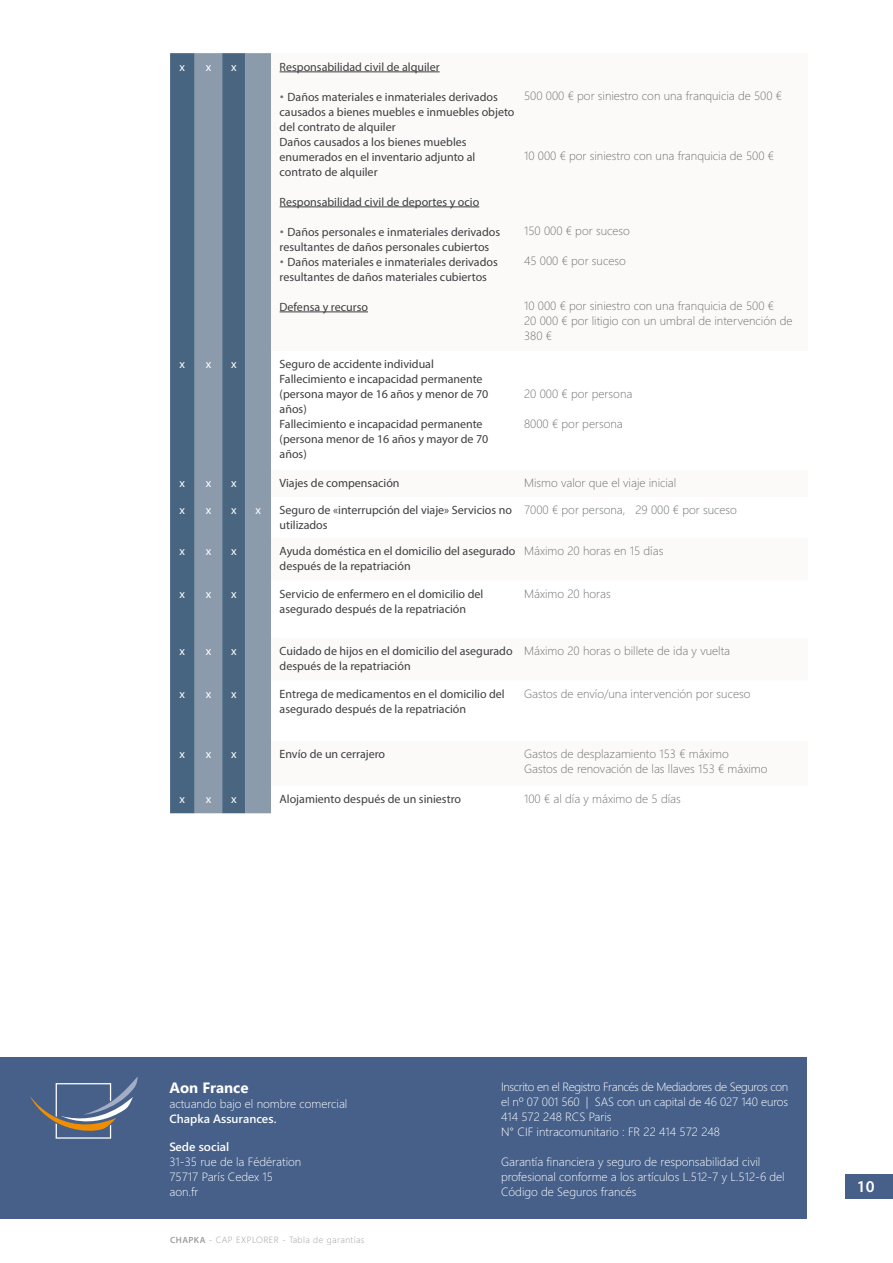
<style>
.page{position:relative;width:893px;height:1263px;background:#fff}
.page>*{position:absolute;margin:0;border:0;box-sizing:border-box;transform-origin:0 0}
.t1{font:600 16.5px "Myriad Pro";color:#fff}
.t2{font:700 15px "Segoe WP";color:#fff}
.t3{font:12px/15px "Myriad Pro";color:#3e3d40}
.t4{font:300 12px/15px "Segoe WP";color:#707172}
.t5{font:300 12px/15px "Segoe WP";color:#fff}
.t6{font:12px "Myriad Pro";color:#fff}
.t7{font:600 12px "Segoe WP";color:#fff}
.t8{font:300 9px "Segoe WP";letter-spacing:.05em;color:#9c9e9f}
.s1{font-family:"Segoe WP";font-weight:300;color:#707172}
.s2{font-family:"Myriad Pro";font-weight:600}
</style>
<div class="page">
<div style="left:845px;top:1174px;width:48px;height:24px;background:#46608a"></div>
<svg style="left:170px;top:53px;width:101px;height:760px;background:#6c8197"></svg>
<hr style="left:280px;top:72px;width:160px;height:1px;background:#3e3d40">
<hr style="left:280px;top:207px;width:199px;height:1px;background:#3e3d40">
<hr style="left:280px;top:312px;width:88px;height:1px;background:#3e3d40">
<div style="left:0;top:1057px;width:806px;height:162px;background:#46608a"></div>
<svg style="left:30px;top:1077px;width:108px;height:62px"></svg>
<p class="t6" style="left:180px;top:59px;width:7px">x</p>
<p class="t6" style="left:206px;top:59px;width:7px">x</p>
<p class="t6" style="left:231px;top:59px;width:7px">x</p>
<p class="t3" style="left:280px;top:59px;width:162px">Responsabilidad civil de alquiler</p>
<p class="t3" style="left:280px;top:89px;width:236px"><span class="s1">•</span> Daños materiales e inmateriales derivados causados a bienes muebles e inmuebles objeto del contrato de alquiler<br>Daños causados a los bienes muebles enumerados en el inventario adjunto al contrato de alquiler</p>
<p class="t3" style="left:280px;top:194px;width:201px">Responsabilidad civil de deportes y ocio</p>
<p class="t3" style="left:280px;top:224px;width:222px"><span class="s1">•</span> Daños personales e inmateriales derivados resultantes de daños personales cubiertos</p>
<p class="t3" style="left:280px;top:254px;width:220px"><span class="s1">•</span> Daños materiales e inmateriales derivados resultantes de daños materiales cubiertos</p>
<p class="t3" style="left:280px;top:299px;width:90px">Defensa y recurso</p>
<p class="t6" style="left:180px;top:357px;width:7px">x</p>
<p class="t6" style="left:206px;top:357px;width:7px">x</p>
<p class="t6" style="left:231px;top:357px;width:7px">x</p>
<p class="t3" style="left:280px;top:357px;width:210px">Seguro de accidente individual<br>Fallecimiento e incapacidad permanente (persona mayor de 16 años y menor de 70 años)<br>Fallecimiento e incapacidad permanente (persona menor de 16 años y mayor de 70 años)</p>
<p class="t4" style="left:524px;top:88px;width:259px">500 000 € por siniestro con una franquicia de 500 €</p>
<p class="t4" style="left:524px;top:148px;width:251px">10 000 € por siniestro con una franquicia de 500 €</p>
<p class="t4" style="left:524px;top:223px;width:107px">150 000 € por suceso</p>
<p class="t4" style="left:524px;top:253px;width:103px">45 000 € por suceso</p>
<p class="t4" style="left:524px;top:298px;width:270px">10 000 € por siniestro con una franquicia de 500 €<br>20 000 € por litigio con un umbral de intervención de<br>380 €</p>
<p class="t4" style="left:524px;top:386px;width:110px">20 000 € por persona</p>
<p class="t4" style="left:524px;top:416px;width:100px">8000 € por persona</p>
<p class="t6" style="left:180px;top:476px;width:7px">x</p>
<p class="t6" style="left:206px;top:476px;width:7px">x</p>
<p class="t6" style="left:231px;top:476px;width:7px">x</p>
<p class="t3" style="left:280px;top:476px;width:122px">Viajes de compensación</p>
<p class="t4" style="left:524px;top:475px;width:154px">Mismo valor que el viaje inicial</p>
<p class="t6" style="left:180px;top:503px;width:7px">x</p>
<p class="t6" style="left:206px;top:503px;width:7px">x</p>
<p class="t6" style="left:231px;top:503px;width:7px">x</p>
<p class="t6" style="left:256px;top:503px;width:7px">x</p>
<p class="t3" style="left:280px;top:503px;width:234px">Seguro de «interrupción del viaje» Servicios no utilizados</p>
<p class="t4" style="left:524px;top:502px;width:214px">7000 € por persona, 29 000 € por suceso</p>
<p class="t6" style="left:180px;top:544px;width:7px">x</p>
<p class="t6" style="left:206px;top:544px;width:7px">x</p>
<p class="t6" style="left:231px;top:544px;width:7px">x</p>
<p class="t3" style="left:280px;top:544px;width:237px">Ayuda doméstica en el domicilio del asegurado después de la repatriación</p>
<p class="t4" style="left:524px;top:543px;width:141px">Máximo 20 horas en 15 días</p>
<p class="t6" style="left:180px;top:586px;width:7px">x</p>
<p class="t6" style="left:206px;top:586px;width:7px">x</p>
<p class="t6" style="left:231px;top:586px;width:7px">x</p>
<p class="t3" style="left:280px;top:586px;width:205px">Servicio de enfermero en el domicilio del asegurado después de la repatriación</p>
<p class="t4" style="left:524px;top:585px;width:88px">Máximo 20 horas</p>
<p class="t6" style="left:180px;top:644px;width:7px">x</p>
<p class="t6" style="left:206px;top:644px;width:7px">x</p>
<p class="t6" style="left:231px;top:644px;width:7px">x</p>
<p class="t3" style="left:280px;top:644px;width:235px">Cuidado de hijos en el domicilio del asegurado después de la repatriación</p>
<p class="t4" style="left:524px;top:643px;width:208px">Máximo 20 horas o billete de ida y vuelta</p>
<p class="t6" style="left:180px;top:686px;width:7px">x</p>
<p class="t6" style="left:206px;top:686px;width:7px">x</p>
<p class="t6" style="left:231px;top:686px;width:7px">x</p>
<p class="t3" style="left:280px;top:686px;width:227px">Entrega de medicamentos en el domicilio del asegurado después de la repatriación</p>
<p class="t4" style="left:524px;top:685px;width:228px">Gastos de envío/una intervención por suceso</p>
<p class="t6" style="left:180px;top:747px;width:7px">x</p>
<p class="t6" style="left:206px;top:747px;width:7px">x</p>
<p class="t6" style="left:231px;top:747px;width:7px">x</p>
<p class="t3" style="left:280px;top:747px;width:107px">Envío de un cerrajero</p>
<p class="t4" style="left:524px;top:746px;width:245px">Gastos de desplazamiento 153 € máximo<br>Gastos de renovación de las llaves 153 € máximo</p>
<p class="t6" style="left:180px;top:792px;width:7px">x</p>
<p class="t6" style="left:206px;top:792px;width:7px">x</p>
<p class="t6" style="left:231px;top:792px;width:7px">x</p>
<p class="t3" style="left:280px;top:791px;width:183px">Alojamiento después de un siniestro</p>
<p class="t4" style="left:524px;top:790px;width:158px">100 € al día y máximo de 5 días</p>
<p class="t2" style="left:169px;top:1077px;width:81px">Aon France</p>
<p class="t5" style="left:169px;top:1095px;width:179px">actuando bajo el nombre comercial</p>
<p class="t7" style="left:169px;top:1110px;width:109px">Chapka Assurances.</p>
<p class="t7" style="left:169px;top:1138px;width:61px">Sede social</p>
<p class="t5" style="left:169px;top:1153px;width:133px">31-35 rue de la Fédération<br>75717 París Cedex 15 aon.fr</p>
<p class="t8" style="left:170px;top:1233px;width:196px"><span class="s2">CHAPKA</span> - CAP EXPLORER - Tabla de garantías</p>
<p class="t5" style="left:501px;top:1078px;width:289px">Inscrito en el Registro Francés de Mediadores de Seguros con el nº 07 001 560 | SAS con un capital de 46 027 140 euros 414 572 248 RCS Paris<br>N° CIF intracomunitario : FR 22 414 572 248</p>
<p class="t5" style="left:501px;top:1153px;width:285px">Garantía financiera y seguro de responsabilidad civil profesional conforme a los artículos L.512-7 y L.512-6 del<br>Código de Seguros francés</p>
<h1 class="t1" style="left:857px;top:1176px;width:19px">10</h1>
</div>
